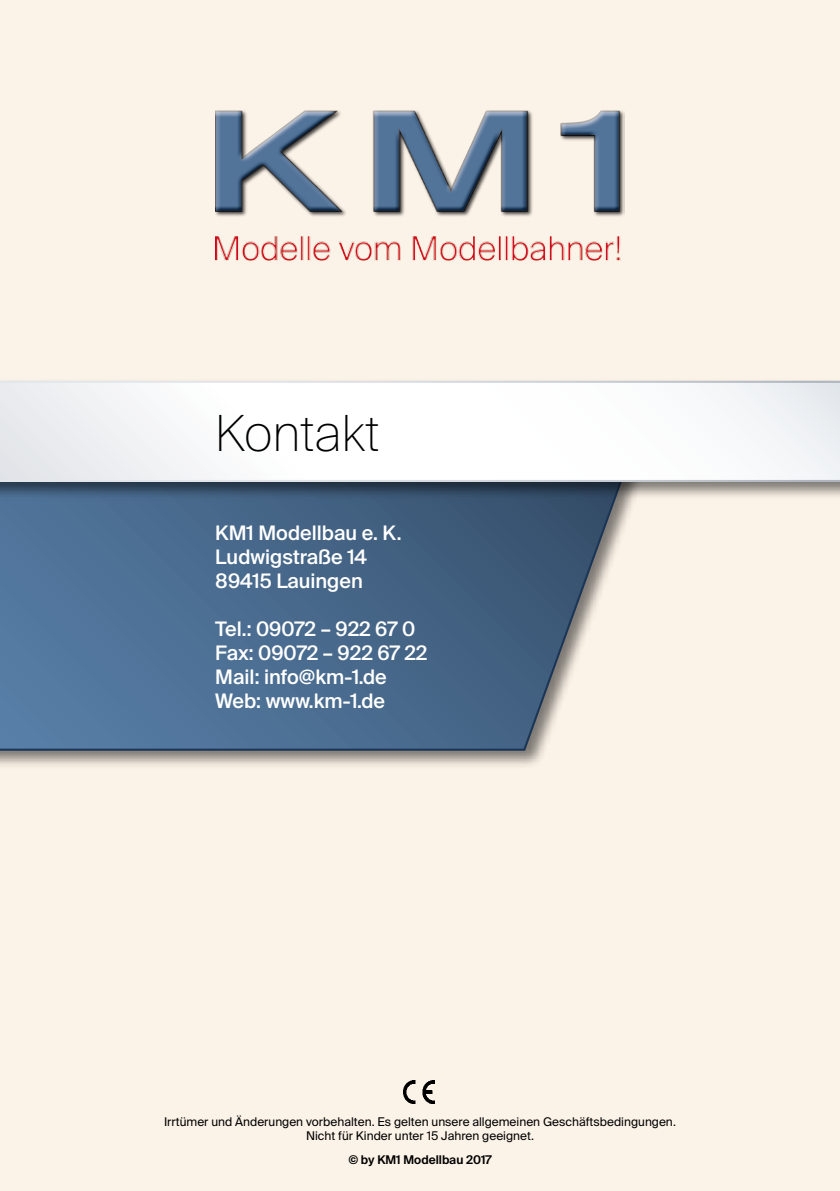
<style>
.page{position:relative;width:840px;height:1191px;background:#fff}
.page>*{position:absolute;margin:0;border:0;box-sizing:border-box;transform-origin:0 0}
.t1{font:100 49.8px "Suisse Intl";color:#000}
.t2{font:500 20px/24px "Suisse Intl";color:#fff}
.t3{font:12px/14.4px "Suisse Intl";color:#000;text-align:center}
.t4{font:600 12px "Suisse Intl";color:#000}
</style>
<div class="page">
<div style="left:0;top:0;width:839px;height:1191px;background:#fcf3e8"></div>
<div style="left:0;top:411px;width:663px;height:358px;background:#000;opacity:.5"></div>
<svg style="left:0;top:501px;width:647px;height:250px"></svg>
<div style="left:0;top:378px;width:839px;height:123px;background:#000;opacity:.5"></div>
<svg style="left:0;top:380px;width:839px;height:103px"></svg>
<img style="left:403px;top:1080px;width:31px;height:23px">
<img style="left:215px;top:110px;width:409px;height:151px">
<h1 class="t1" style="left:215px;top:405px;width:166px">Kontakt</h1>
<h2 class="t2" style="left:215px;top:521px;width:188px">KM1 Modellbau e. K.<br>Ludwigstraße 14<br>89415 Lauingen</h2>
<h2 class="t2" style="left:215px;top:617px;width:213px">Tel.: 09072 – 922 67 0<br>Fax: 09072 – 922 67 22<br>Mail: info@km-1.de<br>Web: www.km-1.de</h2>
<p class="t3" style="left:164px;top:1114px;width:511px">Irrtümer und Änderungen vorbehalten. Es gelten unsere allgemeinen Geschäftsbedingungen.<br>Nicht für Kinder unter 15 Jahren geeignet.</p>
<p class="t4" style="left:348px;top:1153px;width:145px">© by KM1 Modellbau 2017</p>
</div>
